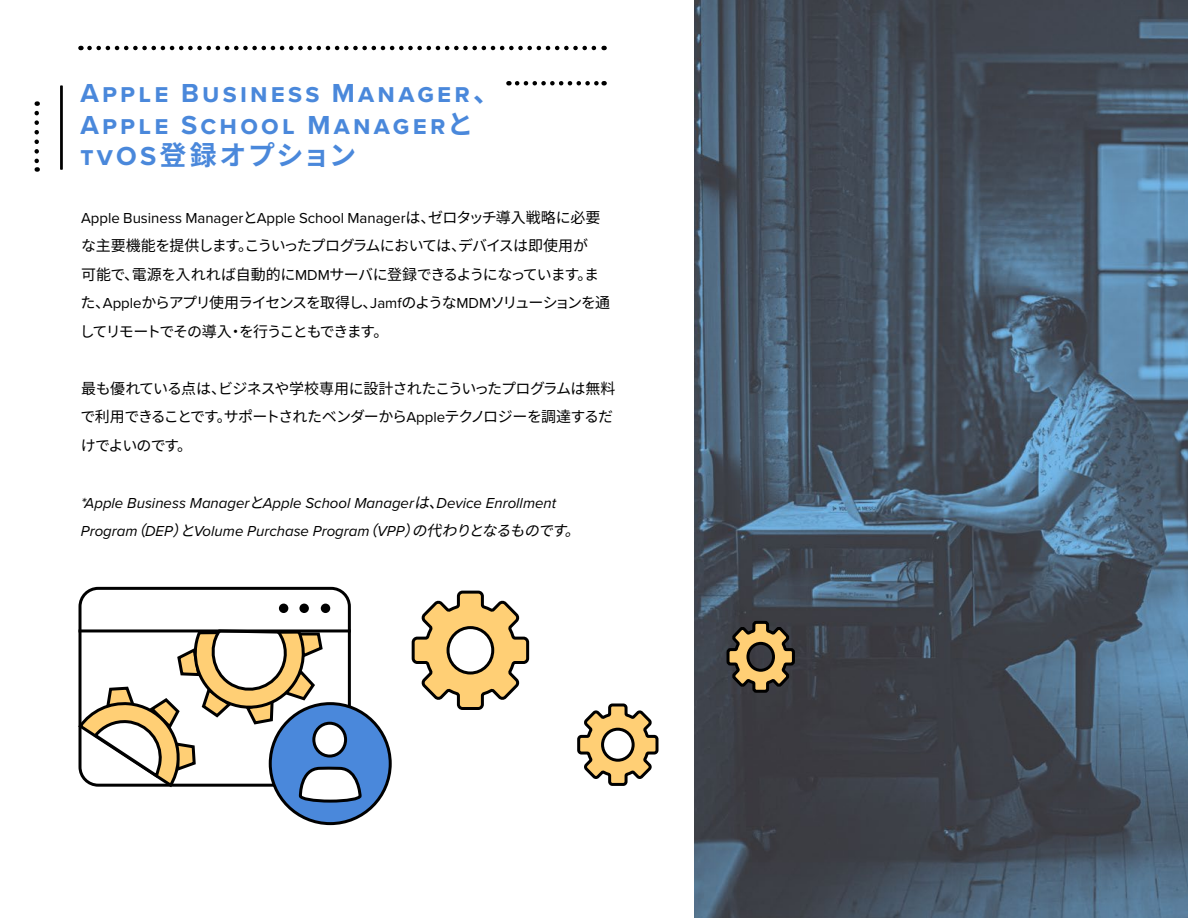
<style>
.page{position:relative;width:1188px;height:918px;background:#fff}
.page>*{position:absolute;margin:0;border:0;box-sizing:border-box;transform-origin:0 0}
.t1{font:700 27px/31.5px "Proxima Nova";letter-spacing:.12em;color:#4a88db}
.t2{font:700 27px "Noto Sans CJ Kjp";letter-spacing:.055em;color:#4a88db}
.t3{font:15px/28.5px "Noto Sans CJ Kjp";letter-spacing:-.065em;color:#000}
.t4{font:italic 15px/28.5px "Proxima Nova";color:#000}
.t5{font:15px "Proxima Nova";color:#000}
.s1{font-family:"Noto Sans CJ Kjp"}
.s2{font-family:"Proxima Nova"}
</style>
<div class="page">
<img style="left:695px;top:0;width:493px;height:918px">
<svg style="left:517px;top:81px;width:88px;height:5px"></svg>
<svg style="left:60px;top:85px;width:3px;height:85px"></svg>
<svg style="left:34px;top:113px;width:5px;height:59px"></svg>
<svg style="left:89px;top:46px;width:516px;height:4px"></svg>
<svg style="left:78px;top:586px;width:273px;height:42px"></svg>
<div style="left:321px;top:604px;width:9px;height:9px;background:#000;border-radius:50%"></div>
<div style="left:299px;top:604px;width:10px;height:9px;background:#000;border-radius:50%"></div>
<div style="left:279px;top:604px;width:9px;height:9px;background:#000;border-radius:50%"></div>
<div style="left:270px;top:704px;width:120px;height:120px;background:#4a88db;border-radius:50%"></div>
<svg style="left:78px;top:628px;width:285px;height:176px"></svg>
<hr style="left:79px;top:629px;width:272px;height:3px;background:#000">
<svg style="left:411px;top:590px;width:119px;height:120px"></svg>
<svg style="left:577px;top:703px;width:82px;height:83px"></svg>
<svg style="left:725px;top:619px;width:71px;height:75px;background:#766547"></svg>
<h1 class="t1" style="left:80px;top:77px;width:421px">Apple Business Manager<span class="s1">、<br></span>Apple School Manager<span class="s1">と</span></h1>
<h1 class="t2" style="left:80px;top:140px;width:277px"><span class="s2">tvOS</span>登録オプション</h1>
<p class="t5" style="left:81px;top:206px;width:521px">Apple Business Manager<span class="s1">と</span>Apple School Manager<span class="s1">は、ゼロタッチ導入戦略に必要</span></p>
<p class="t3" style="left:80px;top:232px;width:532px">な主要機能を提供します。こういったプログラムにおいては、デバイスは即使用が<br>可能で、電源を入れれば自動的に<span class="s2">MDM</span>サーバに登録できるようになっています。また、<span class="s2">Apple</span>からアプリ使用ライセンスを取得し、<span class="s2">Jamf</span>のような<span class="s2">MDM</span>ソリューションを通してリモートでその導入・を行うこともできます。</p>
<p class="t3" style="left:80px;top:374px;width:537px">最も優れている点は、ビジネスや学校専用に設計されたこういったプログラムは無料で利用できることです。サポートされたベンダーから<span class="s2">Apple</span>テクノロジーを調達するだけでよいのです。</p>
<p class="t4" style="left:81px;top:488px;width:508px">*Apple Business Manager<span class="s1">と</span>Apple School Manager<span class="s1">は、</span>Device Enrollment<br>Program<span class="s1">（</span>DEP<span class="s1">）と</span>Volume Purchase Program<span class="s1">（</span>VPP<span class="s1">）の代わりとなるものです。</span></p>
</div>
